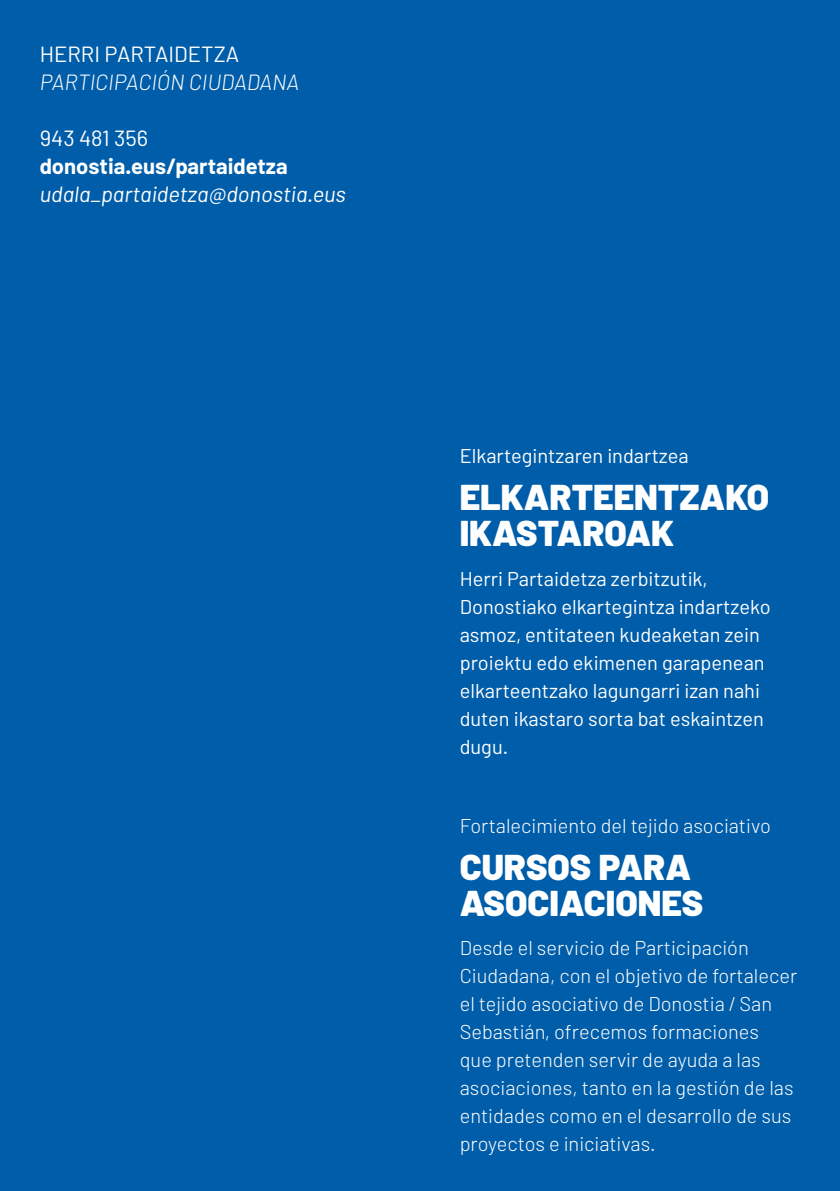
<style>
.page{position:relative;width:840px;height:1191px;background:#fff}
.page>*{position:absolute;margin:0;border:0;box-sizing:border-box;transform-origin:0 0}
.t1{font:900 36px/36px "Barlow";color:#fff}
.t2{font:italic 22px "Barlow";color:#fff}
.t3{font:22px "Barlow";color:#fff}
.t4{font:700 22px "Barlow";color:#fff}
.t5{font:italic 300 22px "Barlow";color:#fff}
.t6{font:300 20px/28px "Barlow";color:#fff}
.t7{font:20px/28px "Barlow";color:#fff}
</style>
<div class="page">
<div style="left:0;top:0;width:839px;height:1191px;background:#005da9"></div>
<p class="t3" style="left:40px;top:40px;width:201px">HERRI PARTAIDETZA</p>
<p class="t5" style="left:40px;top:68px;width:261px">PARTICIPACIÓN CIUDADANA</p>
<p class="t3" style="left:40px;top:124px;width:110px">943 481 356</p>
<p class="t4" style="left:40px;top:152px;width:249px">donostia.eus/partaidetza</p>
<p class="t2" style="left:40px;top:180px;width:307px">udala_partaidetza@donostia.eus</p>
<p class="t7" style="left:459px;top:441px;width:230px">Elkartegintzaren indartzea</p>
<h1 class="t1" style="left:459px;top:479px;width:311px">ELKARTEENTZAKO<br>IKASTAROAK</h1>
<p class="t7" style="left:459px;top:564px;width:312px">Herri Partaidetza zerbitzutik,<br>Donostiako elkartegintza indartzeko asmoz, entitateen kudeaketan zein proiektu edo ekimenen garapenean elkarteentzako lagungarri izan nahi duten ikastaro sorta bat eskaintzen dugu.</p>
<p class="t6" style="left:459px;top:810px;width:312px">Fortalecimiento del tejido asociativo</p>
<h1 class="t1" style="left:459px;top:849px;width:245px">CURSOS PARA<br>ASOCIACIONES</h1>
<p class="t6" style="left:459px;top:933px;width:339px">Desde el servicio de Participación Ciudadana, con el objetivo de fortalecer el tejido asociativo de Donostia / San Sebastián, ofrecemos formaciones<br>que pretenden servir de ayuda a las asociaciones, tanto en la gestión de las entidades como en el desarrollo de sus proyectos e iniciativas.</p>
</div>
